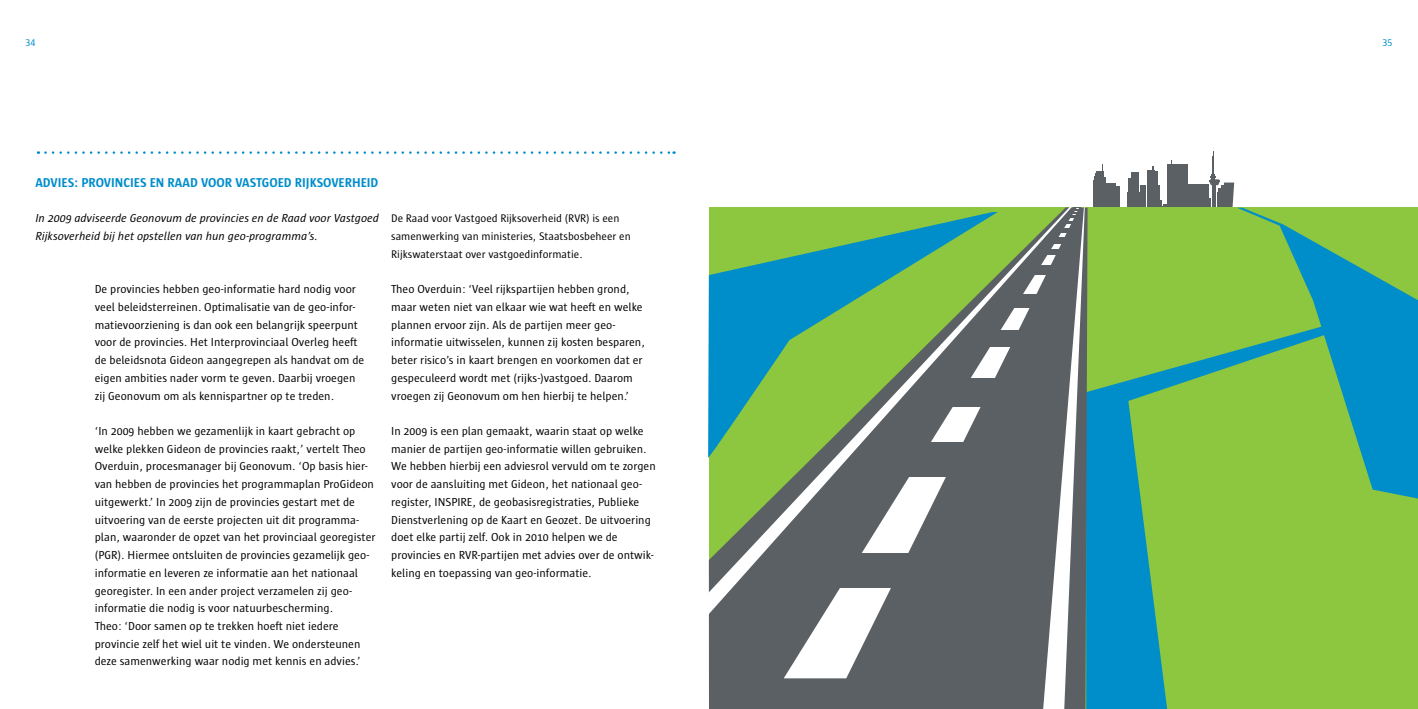
<style>
.page{position:relative;width:1418px;height:709px;background:#fff}
.page>*{position:absolute;margin:0;border:0;box-sizing:border-box;transform-origin:0 0}
.t1{font:700 13.12px "Sun";letter-spacing:.065em;color:#008ecb}
.t2{font:11.88px/17.8px "Sun";color:#000}
.t3{font:italic 11.88px/17.8px "Sun";color:#000}
.t4{font:11.25px/17.8px "Sun";color:#000}
.t5{font:10px "Sun";color:#008ecb}
</style>
<div class="page">
<div style="left:1096px;top:171px;width:8px;height:32px;background:#5b6064"></div>
<hr style="left:1102px;top:164px;width:1px;height:32px;background:#5b6064">
<div style="left:1095px;top:173px;width:8px;height:31px;background:#5b6064"></div>
<div style="left:1093px;top:176px;width:8px;height:32px;background:#5b6064"></div>
<div style="left:1097px;top:178px;width:8px;height:31px;background:#5b6064"></div>
<div style="left:1093px;top:184px;width:13px;height:31px;background:#5b6064"></div>
<hr style="left:1212px;top:151px;width:1px;height:32px;background:#5b6064">
<div style="left:1146px;top:170px;width:8px;height:47px;background:#5b6064"></div>
<div style="left:1150px;top:171px;width:8px;height:46px;background:#5b6064"></div>
<div style="left:1151px;top:186px;width:8px;height:31px;background:#5b6064"></div>
<div style="left:1153px;top:206px;width:18px;height:11px;background:#8dc63f"></div>
<div style="left:1166px;top:164px;width:21px;height:51px;background:#5b6064"></div>
<div style="left:1188px;top:184px;width:20px;height:38px;background:#5b6064"></div>
<div style="left:1186px;top:189px;width:11px;height:27px;background:#5b6064"></div>
<div style="left:1198px;top:198px;width:12px;height:26px;background:#5b6064"></div>
<svg style="left:1209px;top:173px;width:25px;height:35px"></svg>
<div style="left:1217px;top:193px;width:11px;height:21px;background:#5b6064"></div>
<div style="left:1218px;top:188px;width:11px;height:22px;background:#5b6064"></div>
<div style="left:1220px;top:185px;width:6px;height:22px;background:#5b6064"></div>
<div style="left:1126px;top:193px;width:14px;height:21px;background:#5b6064"></div>
<div style="left:1128px;top:178px;width:11px;height:32px;background:#5b6064"></div>
<div style="left:1131px;top:172px;width:8px;height:32px;background:#5b6064"></div>
<div style="left:1139px;top:185px;width:6px;height:30px;background:#5b6064"></div>
<div style="left:1106px;top:183px;width:9px;height:29px;background:#5b6064"></div>
<div style="left:1102px;top:186px;width:18px;height:24px;background:#5b6064"></div>
<div style="left:709px;top:208px;width:708px;height:501px;background:#8dc63f"></div>
<svg style="left:1238px;top:208px;width:179px;height:92px"></svg>
<svg style="left:1087px;top:300px;width:330px;height:409px"></svg>
<svg style="left:45px;top:151px;width:629px;height:3px"></svg>
<div style="left:709px;top:207px;width:378px;height:502px;background:#5b6064"></div>
<svg style="left:708px;top:207px;width:75px;height:443px;fill:#5b6064"></svg>
<svg style="left:783px;top:207px;width:260px;height:471px;background:#787f7b"></svg>
<div style="left:833px;top:553px;width:89px;height:34px;background:#5b6064"></div>
<div style="left:888px;top:442px;width:89px;height:34px;background:#5b6064"></div>
<div style="left:922px;top:378px;width:89px;height:28px;background:#5b6064"></div>
<div style="left:977px;top:330px;width:68px;height:17px;background:#5b6064"></div>
<div style="left:1005px;top:294px;width:43px;height:13px;background:#5b6064"></div>
<div style="left:1021px;top:265px;width:43px;height:10px;background:#5b6064"></div>
<div style="left:1037px;top:249px;width:35px;height:6px;background:#5b6064"></div>
<svg style="left:1043px;top:207px;width:41px;height:502px;background:#898d8e"></svg>
<svg style="left:708px;top:212px;width:289px;height:248px"></svg>
<p class="t5" style="left:25px;top:36px;width:11px">34</p>
<p class="t5" style="left:1382px;top:36px;width:11px">35</p>
<p class="t1" style="left:35px;top:175px;width:344px">ADVIES: PROVINCI ES EN RAAD VOOR VASTGOED RIJKSOVERHEID</p>
<p class="t3" style="left:35px;top:209px;width:345px">In 2009 adviseerde Geonovum de provincies en de Raad voor Vastgoed<br>Rijksoverheid bij het opstellen van hun geo-programma’s.</p>
<p class="t2" style="left:95px;top:280px;width:271px">De provincies hebben geo-informatie hard nodig voor veel beleidsterreinen. Optimalisatie van de geo-infor&shy;matievoorziening is dan ook een belangrijk speerpunt voor de provincies. Het Interprovinciaal Overleg heeft de beleidsnota Gideon aangegrepen als handvat om de eigen ambities nader vorm te geven. Daarbij vroegen zij Geonovum om als kennispartner op te treden.</p>
<p class="t2" style="left:95px;top:422px;width:282px">‘In 2009 hebben we gezamenlijk in kaart gebracht op welke plekken Gideon de provincies raakt,’ vertelt Theo Overduin, procesmanager bij Geonovum. ‘Op basis hier&shy;van hebben de provincies het programmaplan ProGideon uitgewerkt.’ In 2009 zijn de provincies gestart met de uitvoering van de eerste projecten uit dit programma&shy;plan, waaronder de opzet van het provinciaal georegister (PGR). Hiermee ontsluiten de provincies gezamelijk geo&shy;informatie en leveren ze informatie aan het nationaal georegister. In een ander project verzamelen zij geo&shy;informatie die nodig is voor natuurbescherming.<br>Theo: ‘Door samen op te trekken hoeft niet iedere provincie zelf het wiel uit te vinden. We ondersteunen deze samenwerking waar nodig met kennis en advies.’</p>
<p class="t4" style="left:391px;top:210px;width:241px">De Raad voor Vastgoed Rijksoverheid (RVR) is een samenwerking van ministeries, Staatsbosbeheer en<br>Rijkswaterstaat over vastgoedinformatie.</p>
<p class="t2" style="left:391px;top:280px;width:255px">Theo Overduin: ‘Veel rijkspartijen hebben grond, maar weten niet van elkaar wie wat heeft en welke plannen ervoor zijn. Als de partijen meer geo&shy;informatie uitwisselen, kunnen zij kosten besparen, beter risico’s in kaart brengen en voorkomen dat er gespeculeerd wordt met (rijks-)vastgoed. Daarom vroegen zij Geonovum om hen hierbij te helpen.’</p>
<p class="t2" style="left:391px;top:422px;width:266px">In 2009 is een plan gemaakt, waarin staat op welke manier de partijen geo-informatie willen gebruiken.<br>We hebben hierbij een adviesrol vervuld om te zorgen voor de aansluiting met Gideon, het nationaal geo&shy;register, INSPIRE, de geobasisregistraties, Publieke Dienstverlening op de Kaart en Geozet. De uitvoering doet elke partij zelf. Ook in 2010 helpen we de provincies en RVR-partijen met advies over de ontwik&shy;keling en toepassing van geo-informatie.</p>
</div>
